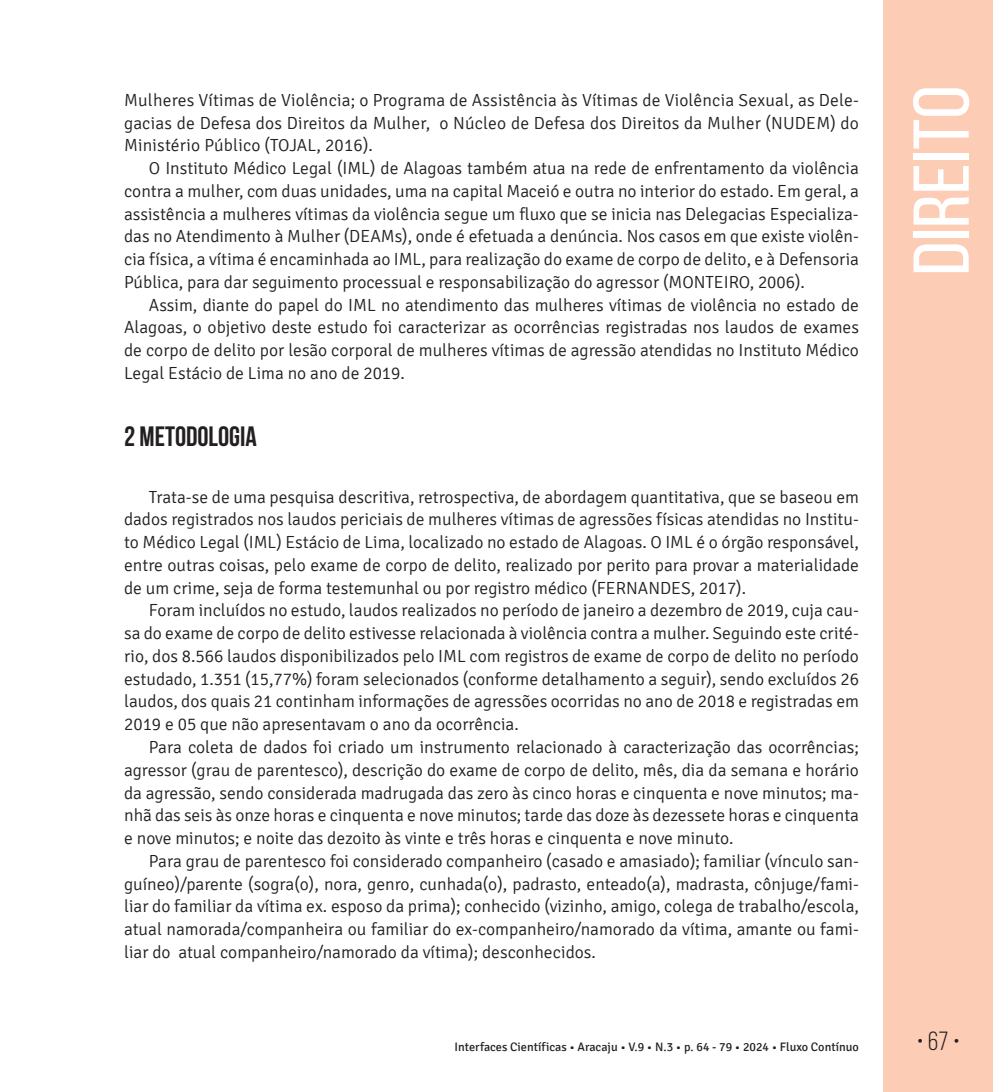
<style>
.page{position:relative;width:993px;height:1092px;background:#fff}
.page>*{position:absolute;margin:0;border:0;box-sizing:border-box;transform-origin:0 0}
.t1{font:78.75px "Bebas Neue";color:#fff;scale:1.09 1}
.t2{font:700 28px "Bebas Neue";color:#231f20}
.t3{font:26.25px "Bebas Neue";color:#231f20}
.t4{font:300 17.5px/22.8px "Signika";color:#231f20;text-align:justify}
.t5{font:12.25px "Signika";color:#231f20}
</style>
<div class="page">
<div style="left:883px;top:0;width:109px;height:1091px;background:#fcccb5"></div>
<p class="t4" style="left:124px;top:89px;width:736px">Mulheres Vítimas de Violência; o Programa de Assistência às Vítimas de Violência Sexual, as Dele&shy;gacias de Defesa dos Direitos da Mulher, o Núcleo de Defesa dos Direitos da Mulher (NUDEM) do Ministério Público (TOJAL, 2016).</p>
<p class="t4" style="left:124px;top:157px;width:736px;text-indent:25px">O Instituto Médico Legal (IML) de Alagoas também atua na rede de enfrentamento da violência contra a mulher, com duas unidades, uma na capital Maceió e outra no interior do estado. Em geral, a assistência a mulheres vítimas da violência segue um fluxo que se inicia nas Delegacias Especializa&shy;das no Atendimento à Mulher (DEAMs), onde é efetuada a denúncia. Nos casos em que existe violên&shy;cia física, a vítima é encaminhada ao IML, para realização do exame de corpo de delito, e à Defensoria Pública, para dar seguimento processual e responsabilização do agressor (MONTEIRO, 2006).</p>
<p class="t4" style="left:124px;top:294px;width:736px;text-indent:25px">Assim, diante do papel do IML no atendimento das mulheres vítimas de violência no estado de Alagoas, o objetivo deste estudo foi caracterizar as ocorrências registradas nos laudos de exames de corpo de delito por lesão corporal de mulheres vítimas de agressão atendidas no Instituto Médico Legal Estácio de Lima no ano de 2019.</p>
<h2 class="t2" style="left:124px;top:421px;width:134px">2 METODOLOGIA</h2>
<p class="t4" style="left:124px;top:485px;width:736px;text-indent:25px">Trata-se de uma pesquisa descritiva, retrospectiva, de abordagem quantitativa, que se baseou em dados registrados nos laudos periciais de mulheres vítimas de agressões físicas atendidas no Institu&shy;to Médico Legal (IML) Estácio de Lima, localizado no estado de Alagoas. O IML é o órgão responsável, entre outras coisas, pelo exame de corpo de delito, realizado por perito para provar a materialidade de um crime, seja de forma testemunhal ou por registro médico (FERNANDES, 2017).</p>
<p class="t4" style="left:124px;top:599px;width:736px;text-indent:25px">Foram incluídos no estudo, laudos realizados no período de janeiro a dezembro de 2019, cuja cau&shy;sa do exame de corpo de delito estivesse relacionada à violência contra a mulher. Seguindo este crité&shy;rio, dos 8.566 laudos disponibilizados pelo IML com registros de exame de corpo de delito no período estudado, 1.351 (15,77%) foram selecionados (conforme detalhamento a seguir), sendo excluídos 26 laudos, dos quais 21 continham informações de agressões ocorridas no ano de 2018 e registradas em 2019 e 05 que não apresentavam o ano da ocorrência.</p>
<p class="t4" style="left:124px;top:736px;width:736px;text-indent:25px">Para coleta de dados foi criado um instrumento relacionado à caracterização das ocorrências; agressor (grau de parentesco), descrição do exame de corpo de delito, mês, dia da semana e horário da agressão, sendo considerada madrugada das zero às cinco horas e cinquenta e nove minutos; ma&shy;nhã das seis às onze horas e cinquenta e nove minutos; tarde das doze às dezessete horas e cinquenta e nove minutos; e noite das dezoito às vinte e três horas e cinquenta e nove minuto.</p>
<p class="t4" style="left:124px;top:849px;width:736px;text-indent:25px">Para grau de parentesco foi considerado companheiro (casado e amasiado); familiar (vínculo san&shy;guíneo)/parente (sogra(o), nora, genro, cunhada(o), padrasto, enteado(a), madrasta, cônjuge/fami&shy;liar do familiar da vítima ex. esposo da prima); conhecido (vizinho, amigo, colega de trabalho/escola, atual namorada/companheira ou familiar do ex-companheiro/namorado da vítima, amante ou fami&shy;liar do atual companheiro/namorado da vítima); desconhecidos.</p>
<h1 class="t1" style="left:898px;top:275px;width:176px;rotate:-90deg">Direito</h1>
<p class="t5" style="left:454px;top:1040px;width:405px">Interfaces Científicas • Aracaju • V.9 • N.3 • p. 64 - 79 • 2024 • Fluxo Contínuo</p>
<h3 class="t3" style="left:916px;top:1026px;width:45px">• 67 •</h3>
</div>
